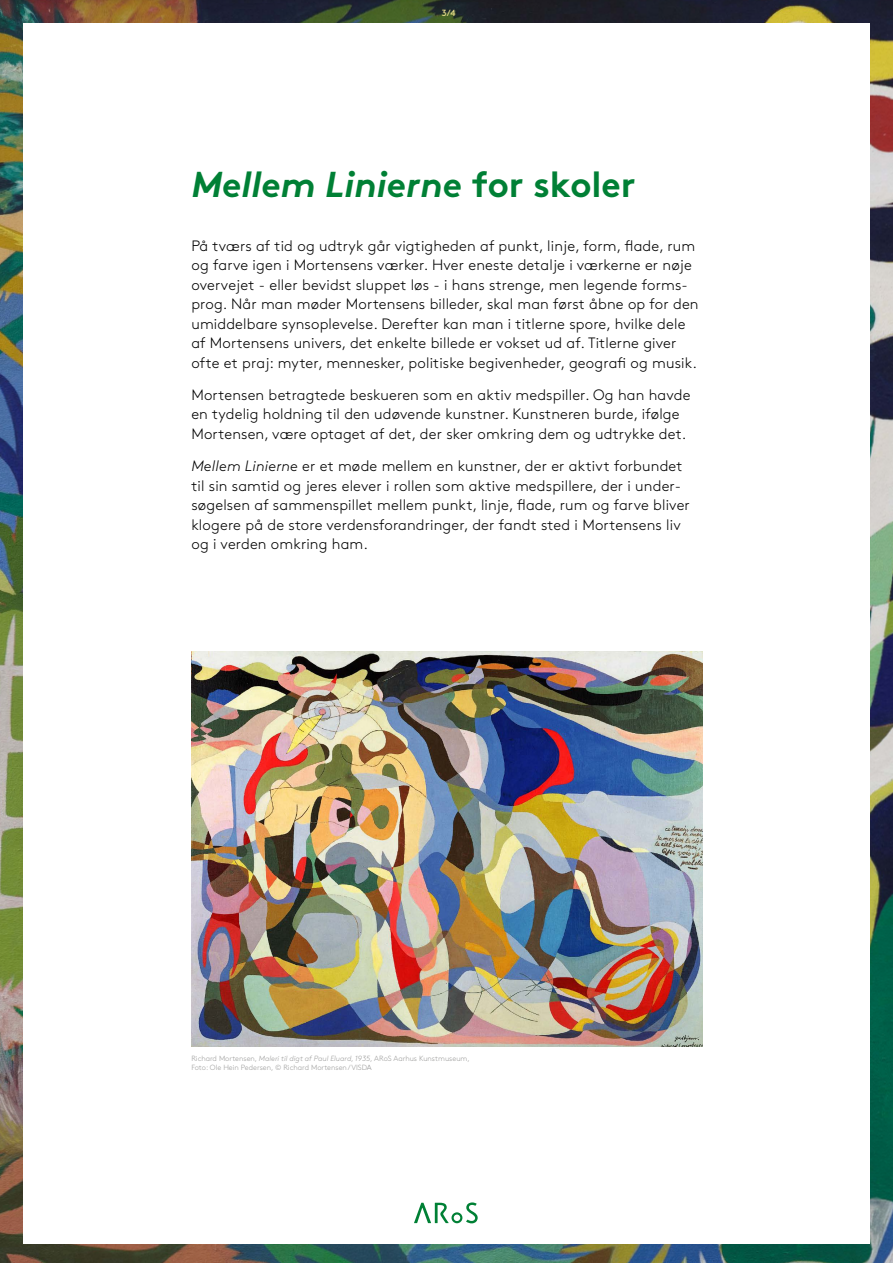
<style>
.page{position:relative;width:893px;height:1263px;background:#fff}
.page>*{position:absolute;margin:0;border:0;box-sizing:border-box;transform-origin:0 0}
.t1{font:italic 700 36px "Brown Std";color:#008035}
.t2{font:300 15px/19.5px "Brown Std";letter-spacing:.01em;color:#000}
.t3{font:9px "Brown Std";color:#ebde8f}
.t4{font:300 7.5px/9px "Brown Std";color:#9d9d9c}
.s1{font-style:normal}
.s2{font-style:italic}
.s3{color:#878787}
</style>
<div class="page">
<img style="left:0;top:0;width:893px;height:1263px">
<div style="left:23px;top:23px;width:847px;height:1219px;background:#fff"></div>
<svg style="left:414px;top:1202px;width:64px;height:21px"></svg>
<img style="left:191px;top:652px;width:511px;height:394px">
<p class="t3" style="left:442px;top:8px;width:15px">3/4</p>
<h1 class="t1" style="left:191px;top:162px;width:446px">Mellem Linierne <span class="s1">for skoler</span></h1>
<p class="t2" style="left:191px;top:236px;width:509px">På tværs af tid og udtryk går vigtigheden af punkt, linje, form, flade, rum og farve igen i Mortensens værker. Hver eneste detalje i værkerne er nøje overvejet - eller bevidst sluppet løs - i hans strenge, men legende forms&shy;prog. Når man møder Mortensens billeder, skal man først åbne op for den umiddelbare synsoplevelse. Derefter kan man i titlerne spore, hvilke dele af Mortensens univers, det enkelte billede er vokset ud af. Titlerne giver ofte et praj: myter, mennesker, politiske begivenheder, geografi og musik.</p>
<p class="t2" style="left:191px;top:385px;width:501px">Mortensen betragtede beskueren som en aktiv medspiller. Og han havde en tydelig holdning til den udøvende kunstner. Kunstneren burde, ifølge<br>Mortensen, være optaget af det, der sker omkring dem og udtrykke det.</p>
<p class="t2" style="left:191px;top:456px;width:500px"><span class="s2">Mellem Linierne</span> er et møde mellem en kunstner, der er aktivt forbundet til sin samtid og jeres elever i rollen som aktive medspillere, der i under&shy;søgelsen af sammenspillet mellem punkt, linje, flade, rum og farve bliver klogere på de store verdensforandringer, der fandt sted i Mortensens liv og i verden omkring ham.</p>
<p class="t4" style="left:191px;top:1054px;width:280px">Richard Mortensen, <span class="s2">Maleri til digt af Paul Eluard, 1935,</span> ARoS Aarhus Kunstmuseum,<br>Foto: Ole Hein Pedersen, © Richard Mortensen / VISD<span class="s3">A</span></p>
</div>
